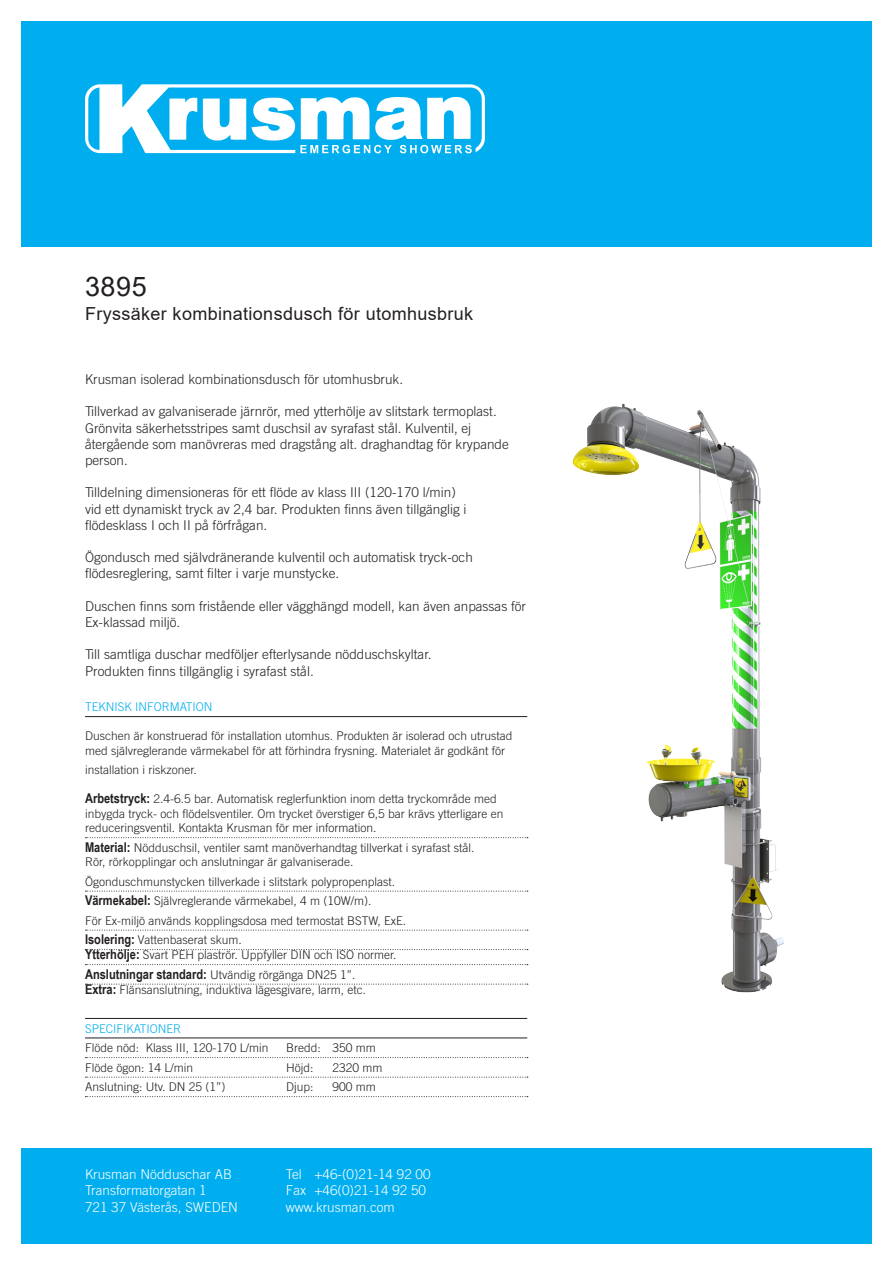
<style>
.page{position:relative;width:893px;height:1263px;background:#fff}
.page>*{position:absolute;margin:0;border:0;box-sizing:border-box;transform-origin:0 0}
.t1{font:27px "Arial";color:#231f20}
.t2{font:18px "Arial";letter-spacing:.02em;color:#231f20}
.t3{font:300 13.5px/16.2px "Trade Gothic LT Std";color:#231f20}
.t4{font:300 13.5px/16.2px "Trade Gothic LT Std";color:#fff}
.t5{font:300 12px/14.4px "Trade Gothic LT Std";color:#231f20}
.t6{font:300 12px "Trade Gothic LT Std";color:#00aeef}
.s1{font-family:"Arial Narrow";font-weight:700;font-size:13.5px}
</style>
<div class="page">
<div style="left:21px;top:21px;width:851px;height:226px;background:#00aeef"></div>
<div style="left:21px;top:1148px;width:851px;height:96px;background:#00aeef"></div>
<hr style="left:85px;top:716px;width:442px;height:1px;background:#231f20">
<svg style="left:85px;top:837px;width:443px;height:1px"></svg>
<svg style="left:85px;top:891px;width:443px;height:1px"></svg>
<svg style="left:85px;top:930px;width:443px;height:1px"></svg>
<svg style="left:85px;top:949px;width:443px;height:1px"></svg>
<svg style="left:85px;top:964px;width:443px;height:1px"></svg>
<svg style="left:85px;top:984px;width:443px;height:1px"></svg>
<hr style="left:85px;top:1018px;width:442px;height:1px;background:#231f20">
<hr style="left:85px;top:1038px;width:442px;height:1px;background:#231f20">
<svg style="left:85px;top:1057px;width:443px;height:1px"></svg>
<svg style="left:85px;top:1077px;width:443px;height:1px"></svg>
<svg style="left:85px;top:1096px;width:443px;height:1px"></svg>
<svg style="left:85px;top:84px;width:400px;height:69px"></svg>
<img style="left:572px;top:403px;width:212px;height:590px">
<h1 class="t1" style="left:85px;top:268px;width:63px">3895</h1>
<h2 class="t2" style="left:85px;top:301px;width:390px">Fryssäker kombinationsdusch för utomhusbruk</h2>
<p class="t3" style="left:85px;top:371px;width:320px">Krusman isolerad kombinationsdusch för utomhusbruk.</p>
<p class="t3" style="left:85px;top:403px;width:425px">Tillverkad av galvaniserade järnrör, med ytterhölje av slitstark termoplast.<br>Grönvita säkerhetsstripes samt duschsil av syrafast stål. Kulventil, ej återgående som manövreras med dragstång alt. draghandtag för krypande person.</p>
<p class="t3" style="left:85px;top:484px;width:383px">Tilldelning dimensioneras för ett flöde av klass III (120-170 l/min) vid ett dynamiskt tryck av 2,4 bar. Produkten finns även tillgänglig i flödesklass I och II på förfrågan.</p>
<p class="t3" style="left:85px;top:549px;width:389px">Ögondusch med självdränerande kulventil och automatisk tryck-och flödesreglering, samt filter i varje munstycke.</p>
<p class="t3" style="left:85px;top:598px;width:443px">Duschen finns som fristående eller vägghängd modell, kan även anpassas för<br>Ex-klassad miljö.</p>
<p class="t3" style="left:85px;top:646px;width:348px">Till samtliga duschar medföljer efterlysande nödduschskyltar.<br>Produkten finns tillgänglig i syrafast stål.</p>
<p class="t6" style="left:85px;top:700px;width:129px">TEKNISK INFORMATION</p>
<p class="t5" style="left:85px;top:728px;width:429px">Duschen är konstruerad för installation utomhus. Produkten är isolerad och utrustad med självreglerande värmekabel för att förhindra frysning. Materialet är godkänt för</p>
<p class="t5" style="left:85px;top:762px;width:113px">installation i riskzoner.</p>
<p class="t5" style="left:85px;top:792px;width:420px"><span class="s1">Arbetstryck:</span> 2.4-6.5 bar. Automatisk reglerfunktion inom detta tryckområde med inbygda tryck- och flödelsventiler. Om trycket överstiger 6,5 bar krävs ytterligare en reduceringsventil. Kontakta Krusman för mer information.</p>
<p class="t5" style="left:85px;top:840px;width:391px"><span class="s1">Material:</span> Nödduschsil, ventiler samt manöverhandtag tillverkat i syrafast stål.<br>Rör, rörkopplingar och anslutningar är galvaniserade.</p>
<p class="t5" style="left:85px;top:871px;width:323px;line-height:19.5px">Ögonduschmunstycken tillverkade i slitstark polypropenplast.<br><span class="s1">Värmekabel:</span> Självreglerande värmekabel, 4 m (10W/m).<br>För Ex-miljö används kopplingsdosa med termostat BSTW, ExE.<br><span class="s1">Isolering:</span> Vattenbaserat skum.</p>
<p class="t5" style="left:85px;top:945px;width:313px;line-height:19.5px"><span class="s1">Ytterhölje:</span> Svart PEH plaströr. Uppfyller DIN och ISO normer.<br><span class="s1">Anslutningar standard:</span> Utvändig rörgänga DN25 1”.</p>
<p class="t5" style="left:85px;top:982px;width:283px"><span class="s1">Extra:</span> Flänsanslutning, induktiva lägesgivare, larm, etc.</p>
<p class="t6" style="left:85px;top:1021px;width:98px">SPECIFIKATIONER</p>
<p class="t5" style="left:85px;top:1040px;width:185px">Flöde nöd: Klass III, 120-170 L/min</p>
<p class="t5" style="left:286px;top:1040px;width:91px">Bredd: 350 mm</p>
<p class="t5" style="left:85px;top:1060px;width:110px">Flöde ögon: 14 L/min</p>
<p class="t5" style="left:286px;top:1060px;width:29px">Höjd:</p>
<p class="t5" style="left:333px;top:1060px;width:52px">2320 mm</p>
<p class="t5" style="left:85px;top:1079px;width:142px">Anslutning: Utv. DN 25 (1”)</p>
<p class="t5" style="left:286px;top:1079px;width:29px">Djup:</p>
<p class="t5" style="left:333px;top:1079px;width:45px">900 mm</p>
<p class="t4" style="left:85px;top:1166px;width:154px">Krusman Nödduschar AB<br>Transformatorgatan 1<br>721 37 Västerås, SWEDEN</p>
<p class="t4" style="left:286px;top:1166px;width:146px">Tel +46-(0)21-14 92 00<br>Fax +46(0)21-14 92 50 www.krusman.com</p>
</div>
